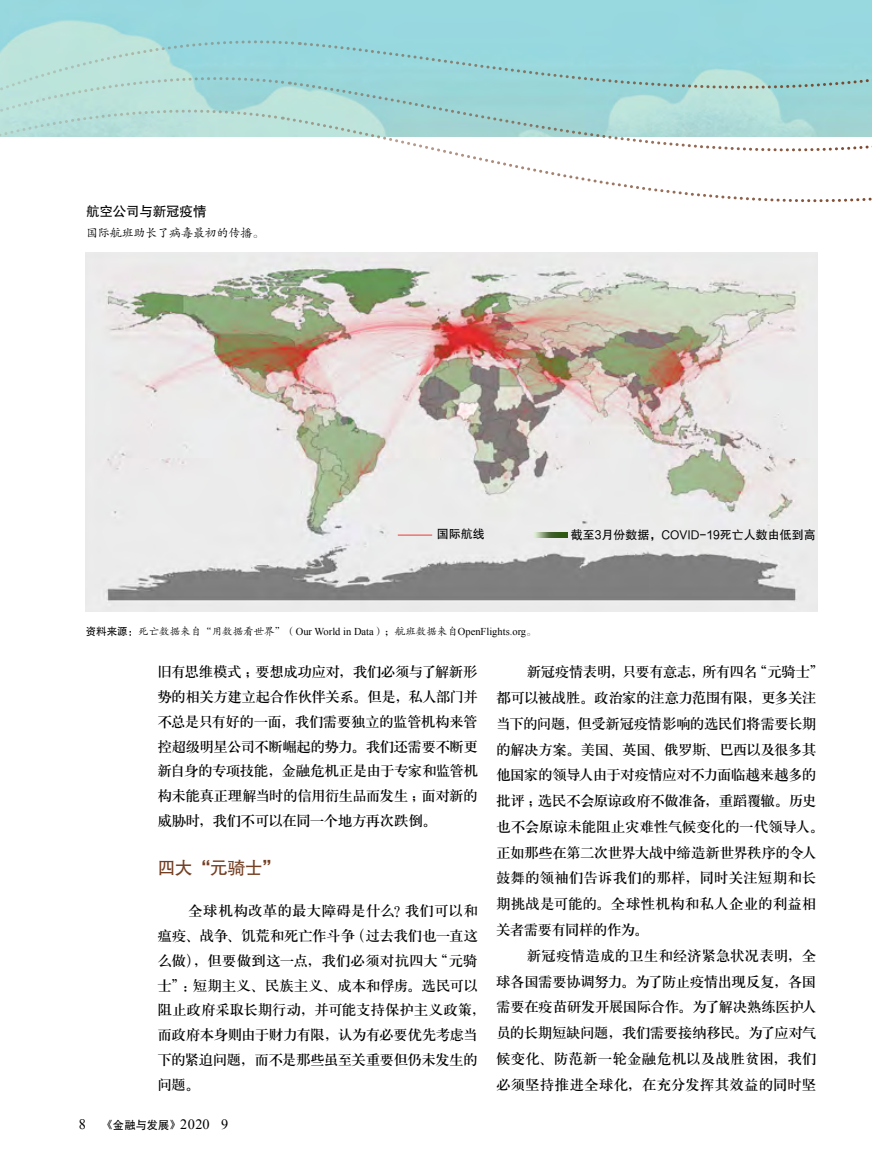
<style>
.page{position:relative;width:872px;height:1170px;background:#fff}
.page>*{position:absolute;margin:0;border:0;box-sizing:border-box;transform-origin:0 0}
.t1{font:17.7px "FZHTJW GB1 0";color:#743e22}
.t2{font:14.7px/25.8px "H Ya 3 gj";letter-spacing:-.035em;color:#000;text-align:justify}
.t3{font:13.5px "FZHTJW GB1 0";letter-spacing:-.01em;color:#000}
.t4{font:12px "FZHTJW GB1 0";color:#000}
.t5{font:12px "FZKTK GBK1 0";letter-spacing:-.01em;color:#000}
.t6{font:11.55px "FZHTJW GB1 0";color:#000}
.t7{font:10.5px "Times New Roman";color:#000}
.s1{font-family:"FZHTJW GB1 0"}
.s2{font-family:"FZKTK GBK1 0"}
.s3{font-family:"Times New Roman";font-size:14.55px}
.s4{font-size:10.05px}
.s5{font-family:"Times New Roman";font-size:14.25px}
</style>
<div class="page">
<svg style="left:582px;top:180px;width:290px;height:23px"></svg>
<svg style="left:300px;top:80px;width:572px;height:100px"></svg>
<svg style="left:302px;top:41px;width:570px;height:79px;background:#9ed6d8"></svg>
<svg style="left:0;top:31px;width:300px;height:106px;background:#b0ddd9"></svg>
<img style="left:86px;top:253px;width:732px;height:358px">
<hr style="left:398px;top:534px;width:34px;height:1px;background:#ef3936">
<img style="left:533px;top:532px;width:34px;height:6px">
<p class="t3" style="left:86px;top:204px;width:122px">航空公司与新冠疫情</p>
<p class="t5" style="left:86px;top:226px;width:180px">国际航班助长了病毒最初的传播。</p>
<p class="t4" style="left:437px;top:527px;width:49px">国际航线</p>
<p class="t4" style="left:571px;top:528px;width:246px">截至3月份数据，COVID-19死亡人数由低到高</p>
<p class="t7" style="left:86px;top:625px;width:452px"><span class="s1">资料来源：</span><span class="s2">死亡数据来自“用数据看世界”（</span>Our World in Data<span class="s2">）；航班数据来自</span>OpenFlights.org<span class="s2">。</span></p>
<p class="t2" style="left:157px;top:659px;width:322px;line-height:24.8px">旧有思维模式；要想成功应对，我们必须与了解新形势的相关方建立起合作伙伴关系。但是，私人部门并不总是只有好的一面，我们需要独立的监管机构来管控超级明星公司不断崛起的势力。我们还需要不断更新自身的专项技能，金融危机正是由于专家和监管机构未能真正理解当时的信用衍生品而发生；面对新的威胁时，我们不可以在同一个地方再次跌倒。</p>
<p class="t1" style="left:157px;top:857px;width:125px">四大“元骑士”</p>
<p class="t2" style="left:157px;top:898px;width:329px;line-height:24.8px;text-align:left;text-indent:31px">全球机构改革的最大障碍是什么？我们可以和瘟疫、战争、饥荒和死亡作斗争（过去我们也一直这么做），但要做到这一点，我们必须对抗四大“元骑士”：短期主义、民族主义、成本和俘虏。选民可以阻止政府采取长期行动，并可能支持保护主义政策，而政府本身则由于财力有限，认为有必要优先考虑当下的紧迫问题，而不是那些虽至关重要但仍未发生的问题。</p>
<p class="t6" style="left:79px;top:1118px;width:151px"><span class="s3">8</span> <span class="s4">《</span>金融与发展<span class="s4">》</span><span class="s5">2020 9</span></p>
<p class="t2" style="left:496px;top:659px;width:329px;text-align:left;text-indent:31px">新冠疫情表明，只要有意志，所有四名“元骑士”都可以被战胜。政治家的注意力范围有限，更多关注当下的问题，但受新冠疫情影响的选民们将需要长期的解决方案。美国、英国、俄罗斯、巴西以及很多其他国家的领导人由于对疫情应对不力面临越来越多的批评；选民不会原谅政府不做准备，重蹈覆辙。历史也不会原谅未能阻止灾难性气候变化的一代领导人。正如那些在第二次世界大战中缔造新世界秩序的令人鼓舞的领袖们告诉我们的那样，同时关注短期和长期挑战是可能的。全球性机构和私人企业的利益相关者需要有同样的作为。</p>
<p class="t2" style="left:496px;top:942px;width:322px;text-indent:31px">新冠疫情造成的卫生和经济紧急状况表明，全球各国需要协调努力。为了防止疫情出现反复，各国需要在疫苗研发开展国际合作。为了解决熟练医护人员的长期短缺问题，我们需要接纳移民。为了应对气候变化、防范新一轮金融危机以及战胜贫困，我们必须坚持推进全球化，在充分发挥其效益的同时坚</p>
</div>
